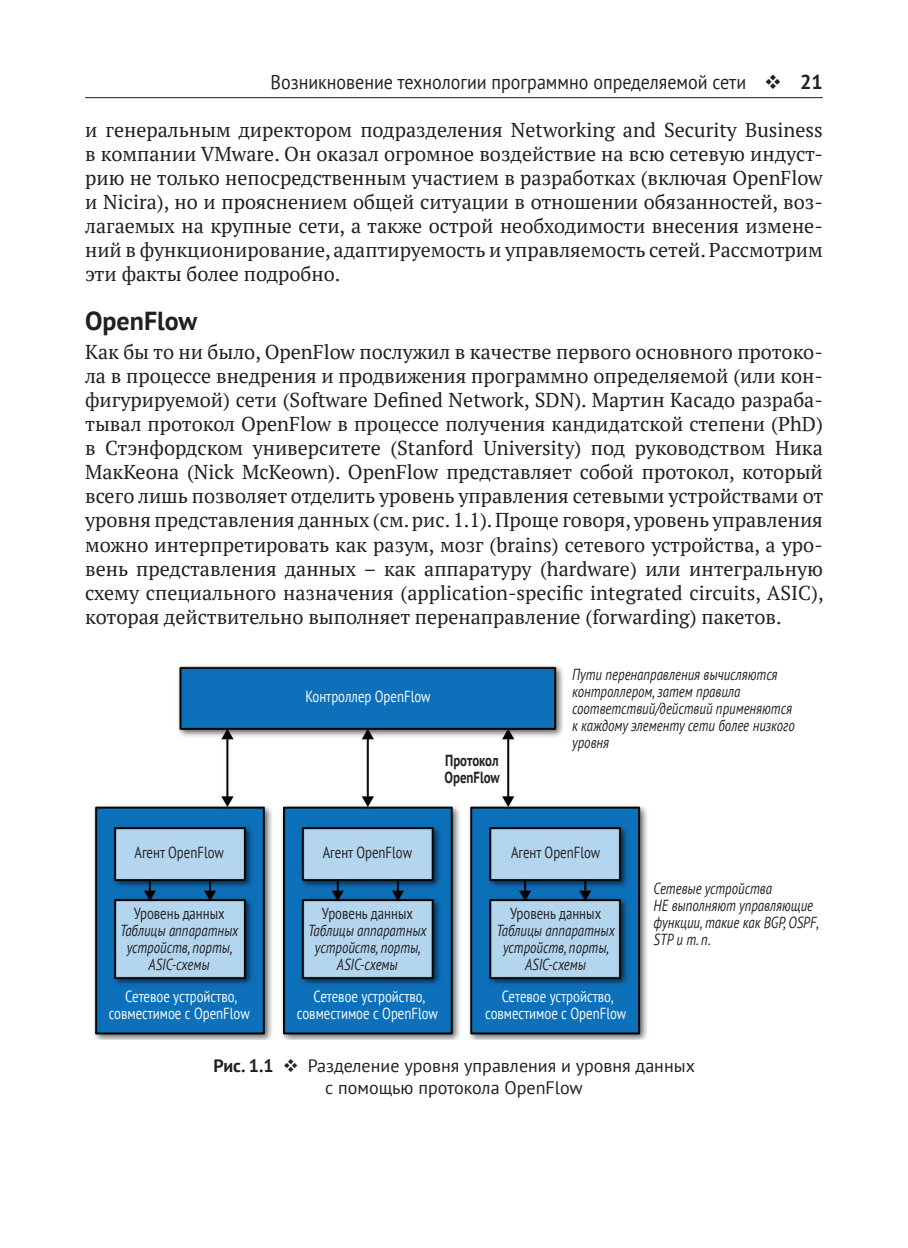
<style>
.page{position:relative;width:908px;height:1248px;background:#fff}
.page>*{position:absolute;margin:0;border:0;box-sizing:border-box;transform-origin:0 0}
.t1{font:700 26px "PT Sans";color:#231f20}
.t2{font:20px/24px "PT Serif";color:#231f20}
.t3{font:20px "PT Sans";color:#231f20;scale:.9 1}
.t4{font:18px/21.6px "PT Sans";color:#231f20;text-align:center}
.t5{font:italic 16px/17px "PT Sans";color:#231f20;text-align:center;scale:.8 1}
.t6{font:16px/17px "PT Sans";color:#fff;text-align:center;scale:.8 1}
.t7{font:16px "PT Sans";color:#231f20;scale:.8 1}
.t8{font:700 16px/17px "PT Sans";color:#231f20;scale:.8 1}
.s1{font-weight:700}
</style>
<div class="page">
<hr style="left:85px;top:97px;width:737px;height:1px;background:#231f20">
<img style="left:94px;top:665px;width:553px;height:373px">
<p class="t3" style="left:270px;top:69px;width:615px">Возникновение технологии программно определяемой сети ❖ <span class="s1">21</span></p>
<p class="t2" style="left:85px;top:118px;width:739px">и генеральным директором подразделения Networking and Security Business в компании VMware. Он оказал огромное воздействие на всю сетевую индуст&shy;рию не только непосредственным участием в разработках (включая OpenFlow и Nicira), но и прояснением общей ситуации в отношении обязанностей, воз&shy;лагаемых на крупные сети, а также острой необходимости внесения измене&shy;ний в функционирование, адаптируемость и управляемость сетей. Рассмотрим эти факты более подробно.</p>
<h1 class="t1" style="left:85px;top:303px;width:114px">OpenFlow</h1>
<p class="t2" style="left:85px;top:340px;width:739px;text-align:justify">Как бы то ни было, OpenFlow послужил в качестве первого основного протоко&shy;ла в процессе внедрения и продвижения программно определяемой (или кон&shy;фигурируемой) сети (Software Defined Network, SDN). Мартин Касадо разраба&shy;тывал протокол OpenFlow в процессе получения кандидатской степени (PhD) в Стэнфордском университете (Stanford University) под руководством Ника МакКеона (Nick McKeown). OpenFlow представляет собой протокол, который всего лишь позволяет отделить уровень управления сетевыми устройствами от уровня представления данных (см. рис. 1.1). Проще говоря, уровень управления можно интерпретировать как разум, мозг (brains) сетевого устройства, а уро&shy;вень представления данных – как аппаратуру (hardware) или интегральную схему специального назначения (application-specific integrated circuits, ASIC), которая действительно выполняет перенаправление (forwarding) пакетов.</p>
<p class="t6" style="left:305px;top:687px;width:158px">Контроллер OpenFlow</p>
<p class="t8" style="left:444px;top:751px;width:71px">Протокол<br>OpenFlow</p>
<p class="t5" style="left:572px;top:665px;width:280px;text-align:left">Пути перенаправления вычисляются контроллером, затем правила соответствий/действий применяются к каждому элементу сети более низкого уровня</p>
<p class="t7" style="left:134px;top:841px;width:113px">Агент OpenFlow</p>
<p class="t7" style="left:323px;top:841px;width:113px">Агент OpenFlow</p>
<p class="t7" style="left:511px;top:841px;width:113px">Агент OpenFlow</p>
<p class="t7" style="left:134px;top:903px;width:115px">Уровень данных</p>
<p class="t5" style="left:120px;top:921px;width:149px">Таблицы аппаратных устройств, порты,<br>ASIC-схемы</p>
<p class="t7" style="left:322px;top:903px;width:115px">Уровень данных</p>
<p class="t5" style="left:308px;top:921px;width:149px">Таблицы аппаратных устройств, порты,<br>ASIC-схемы</p>
<p class="t7" style="left:510px;top:903px;width:115px">Уровень данных</p>
<p class="t5" style="left:496px;top:921px;width:149px">Таблицы аппаратных устройств, порты,<br>ASIC-схемы</p>
<p class="t6" style="left:109px;top:986px;width:178px">Сетевое устройство, совместимое с OpenFlow</p>
<p class="t6" style="left:297px;top:986px;width:178px">Сетевое устройство, совместимое с OpenFlow</p>
<p class="t6" style="left:485px;top:986px;width:178px">Сетевое устройство, совместимое с OpenFlow</p>
<p class="t5" style="left:653px;top:879px;width:208px;text-align:left">Сетевые устройства<br>НЕ выполняют управляющие функции, такие как BGP, OSPF,<br>STP и т. п.</p>
<p class="t4" style="left:213px;top:1054px;width:482px"><span class="s1">Рис. 1.1</span> ❖ Разделение уровня управления и уровня данных с помощью протокола OpenFlow</p>
</div>
